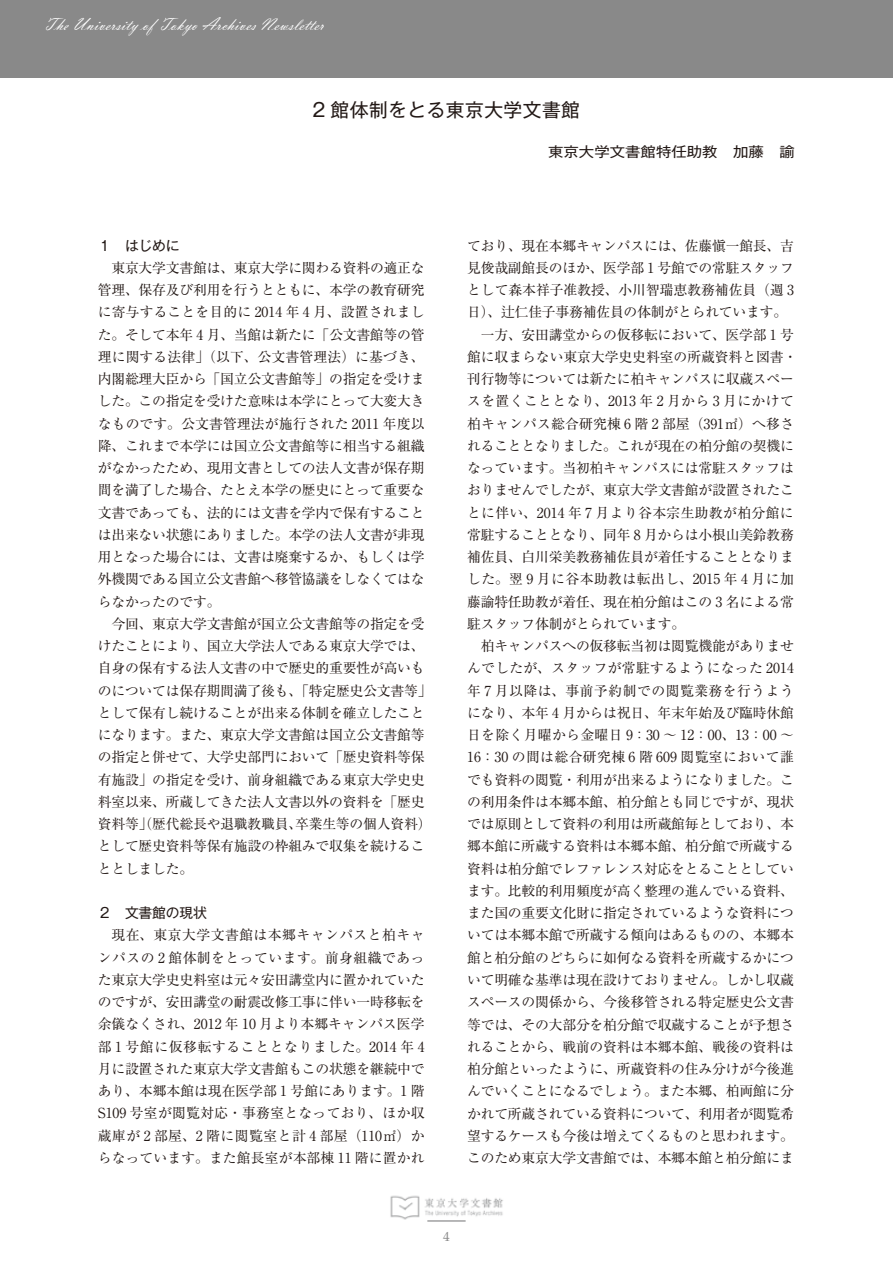
<style>
.page{position:relative;width:893px;height:1263px;background:#fff}
.page>*{position:absolute;margin:0;border:0;box-sizing:border-box;transform-origin:0 0}
.t1{font:18.75px "Gothic MB101 Pro";letter-spacing:.025em;color:#231916}
.t2{font:18px "Vladimir Script";color:#fff}
.t3{font:13.95px "Gothic MB101 Pro";color:#231916;scale:1.11 1}
.t4{font:13.8px/22.2px "Ryumin Pro";letter-spacing:-.015em;color:#231916;text-align:justify}
.t5{font:13.8px "Ryumin Pro";letter-spacing:.025em;color:#231916}
.t6{font:13.8px "Ryumin Pro";letter-spacing:.03em;color:#231916}
.t7{font:13.8px "Ryumin Pro";letter-spacing:.035em;color:#231916}
.t8{font:13.8px "Ryumin Pro";letter-spacing:.015em;color:#231916}
.t9{font:13.8px "Ryumin Pro";letter-spacing:.02em;color:#231916}
.t10{font:13.8px "Gothic MB101 Pro";letter-spacing:-.015em;color:#231916}
.t11{font:13.35px "Palatino Linotype";color:#898989}
.s1{font-family:"Koz Min Pr 6 N"}
.s2{font-size:13.35px}
</style>
<div class="page">
<img style="left:390px;top:1195px;width:113px;height:25px">
<hr style="left:427px;top:1220px;width:39px;height:2px;background:#a0a0a1">
<div style="left:0;top:0;width:893px;height:78px;background:#898989"></div>
<h2 class="t2" style="left:44px;top:14px;width:282px">The University of Tokyo Archives Newsletter</h2>
<h1 class="t1" style="left:313px;top:95px;width:269px">2 館体制をとる東京大学文書館</h1>
<p class="t3" style="left:548px;top:140px;width:224px">東京大学文書館特任助教　加藤　諭</p>
<p class="t10" style="left:98px;top:234px;width:83px">１　はじめに</p>
<p class="t4" style="left:98px;top:256px;width:328px;text-indent:14px">東京大学文書館は、東京大学に関わる資料の適正な管理、保存及び利用を行うとともに、本学の教育研究に寄与することを目的に 2014 年 4 月、設置されました。そして本年 4 月、当館は新たに「公文書館等の管理に関する法律」（以下、公文書管理法）に基づき、内閣総理大臣から「国立公文書館等」の指定を受けました。この指定を受けた意味は本学にとって大変大きなものです。公文書管理法が施行された 2011 年度以降、これまで本学には国立公文書館等に相当する組織がなかったため、現用文書としての法人文書が保存期間を満了した場合、たとえ本学の歴史にとって重要な文書であっても、法的には文書を学内で保有することは出来ない状態にありました。本学の法人文書が非現用となった場合には、文書は廃棄するか、もしくは学外機関である国立公文書館へ移管協議をしなくてはならなかったのです。</p>
<p class="t4" style="left:98px;top:612px;width:335px;text-align:left;text-indent:14px">今回、東京大学文書館が国立公文書館等の指定を受けたことにより、国立大学法人である東京大学では、自身の保有する法人文書の中で歴史的重要性が高いものについては保存期間満了後も、「特定歴史公文書等」として保有し続けることが出来る体制を確立したことになります。また、東京大学文書館は国立公文書館等の指定と併せて、大学史部門において「歴史資料等保有施設」の指定を受け、前身組織である東京大学史史料室以来、所蔵してきた法人文書以外の資料を「歴史資料等」（歴代総長や退職教職員、卒業生等の個人資料）として歴史資料等保有施設の枠組みで収集を続けることとしました。</p>
<p class="t10" style="left:98px;top:901px;width:111px">２　文書館の現状</p>
<p class="t4" style="left:98px;top:923px;width:328px;text-indent:14px">現在、東京大学文書館は本郷キャンパスと柏キャンパスの 2 館体制をとっています。前身組織であった東京大学史史料室は元々安田講堂内に置かれていたのですが、安田講堂の耐震改修工事に伴い一時移転を余儀なくされ、2012 年 10 月より本郷キャンパス医学部 1 号館に仮移転することとなりました。2014 年 4月に設置された東京大学文書館もこの状態を継続中であり、本郷本館は現在医学部 1 号館にあります。1 階S109 号室が閲覧対応・事務室となっており、ほか収蔵庫が 2 部屋、2 階に閲覧室と計 4 部屋（110㎡）からなっています。また館長室が本部棟 11 階に置かれ</p>
<p class="t4" style="left:467px;top:233px;width:328px">ており、現在本郷キャンパスには、佐藤愼一館長、吉</p>
<p class="t4" style="left:467px;top:256px;width:328px">見俊哉副館長のほか、医学部 1 号館での常駐スタッフ</p>
<p class="t4" style="left:467px;top:278px;width:328px">として森本祥子准教授、小川智瑞恵教務補佐員（週 3</p>
<p class="t4" style="left:467px;top:300px;width:322px">日）、<span class="s1">辻</span>仁佳子事務補佐員の体制がとられています。</p>
<p class="t4" style="left:481px;top:322px;width:315px">一方、安田講堂からの仮移転において、医学部 1 号</p>
<p class="t4" style="left:467px;top:345px;width:332px">館に収まらない東京大学史史料室の所蔵資料と図書・</p>
<p class="t4" style="left:467px;top:367px;width:328px">刊行物等については新たに柏キャンパスに収蔵スペー</p>
<p class="t6" style="left:467px;top:390px;width:328px">スを置くこととなり、2013 年 2 月から 3 月にかけて</p>
<p class="t8" style="left:467px;top:413px;width:328px">柏キャンパス総合研究棟 6 階 2 部屋（391㎡）へ移さ</p>
<p class="t4" style="left:467px;top:434px;width:328px">れることとなりました。これが現在の柏分館の契機に</p>
<p class="t4" style="left:467px;top:456px;width:328px">なっています。当初柏キャンパスには常駐スタッフは</p>
<p class="t4" style="left:467px;top:478px;width:328px">おりませんでしたが、東京大学文書館が設置されたこ</p>
<p class="t5" style="left:467px;top:502px;width:328px">とに伴い、2014 年 7 月より谷本宗生助教が柏分館に</p>
<p class="t4" style="left:467px;top:523px;width:328px">常駐することとなり、同年 8 月からは小根山美鈴教務</p>
<p class="t4" style="left:467px;top:545px;width:328px">補佐員、白川栄美教務補佐員が着任することとなりま</p>
<p class="t7" style="left:467px;top:568px;width:328px">した。翌 9 月に谷本助教は転出し、2015 年 4 月に加</p>
<p class="t4" style="left:467px;top:589px;width:328px">藤諭特任助教が着任、現在柏分館はこの 3 名による常</p>
<p class="t4" style="left:467px;top:612px;width:220px">駐スタッフ体制がとられています。</p>
<p class="t4" style="left:481px;top:634px;width:315px">柏キャンパスへの仮移転当初は閲覧機能がありませ</p>
<p class="t9" style="left:467px;top:657px;width:328px">んでしたが、スタッフが常駐するようになった 2014</p>
<p class="t7" style="left:467px;top:680px;width:328px">年 7 月以降は、事前予約制での閲覧業務を行うよう</p>
<p class="t4" style="left:467px;top:701px;width:328px">になり、本年 4 月からは祝日、年末年始及び臨時休館</p>
<p class="t5" style="left:467px;top:724px;width:328px">日を除く月曜から金曜日 9<span class="s2">：</span>30 ～ 12：00、13：00 ～</p>
<p class="t6" style="left:467px;top:746px;width:328px">16：30 の間は総合研究棟 6 階 609 閲覧室において誰</p>
<p class="t4" style="left:467px;top:767px;width:328px">でも資料の閲覧・利用が出来るようになりました。こ</p>
<p class="t4" style="left:467px;top:790px;width:328px">の利用条件は本郷本館、柏分館とも同じですが、現状</p>
<p class="t4" style="left:467px;top:812px;width:328px">では原則として資料の利用は所蔵館毎としており、本</p>
<p class="t4" style="left:467px;top:834px;width:328px">郷本館に所蔵する資料は本郷本館、柏分館で所蔵する</p>
<p class="t4" style="left:467px;top:856px;width:328px">資料は柏分館でレファレンス対応をとることとしてい</p>
<p class="t4" style="left:467px;top:879px;width:328px">ます。比較的利用頻度が高く整理の進んでいる資料、</p>
<p class="t4" style="left:467px;top:901px;width:328px">また国の重要文化財に指定されているような資料につ</p>
<p class="t4" style="left:467px;top:923px;width:328px">いては本郷本館で所蔵する傾向はあるものの、本郷本</p>
<p class="t4" style="left:467px;top:945px;width:328px">館と柏分館のどちらに如何なる資料を所蔵するかにつ</p>
<p class="t4" style="left:467px;top:968px;width:328px">いて明確な基準は現在設けておりません。しかし収蔵</p>
<p class="t4" style="left:467px;top:990px;width:328px">スペースの関係から、今後移管される特定歴史公文書</p>
<p class="t4" style="left:467px;top:1012px;width:328px">等では、その大部分を柏分館で収蔵することが予想さ</p>
<p class="t4" style="left:467px;top:1034px;width:328px">れることから、戦前の資料は本郷本館、戦後の資料は</p>
<p class="t4" style="left:467px;top:1057px;width:328px">柏分館といったように、所蔵資料の住み分けが今後進</p>
<p class="t4" style="left:467px;top:1079px;width:328px">んでいくことになるでしょう。また本郷、柏両館に分</p>
<p class="t4" style="left:467px;top:1101px;width:328px">かれて所蔵されている資料について、利用者が閲覧希</p>
<p class="t4" style="left:467px;top:1123px;width:328px">望するケースも今後は増えてくるものと思われます。</p>
<p class="t4" style="left:467px;top:1146px;width:328px">このため東京大学文書館では、本郷本館と柏分館にま</p>
<p class="t11" style="left:443px;top:1227px;width:8px">4</p>
</div>
